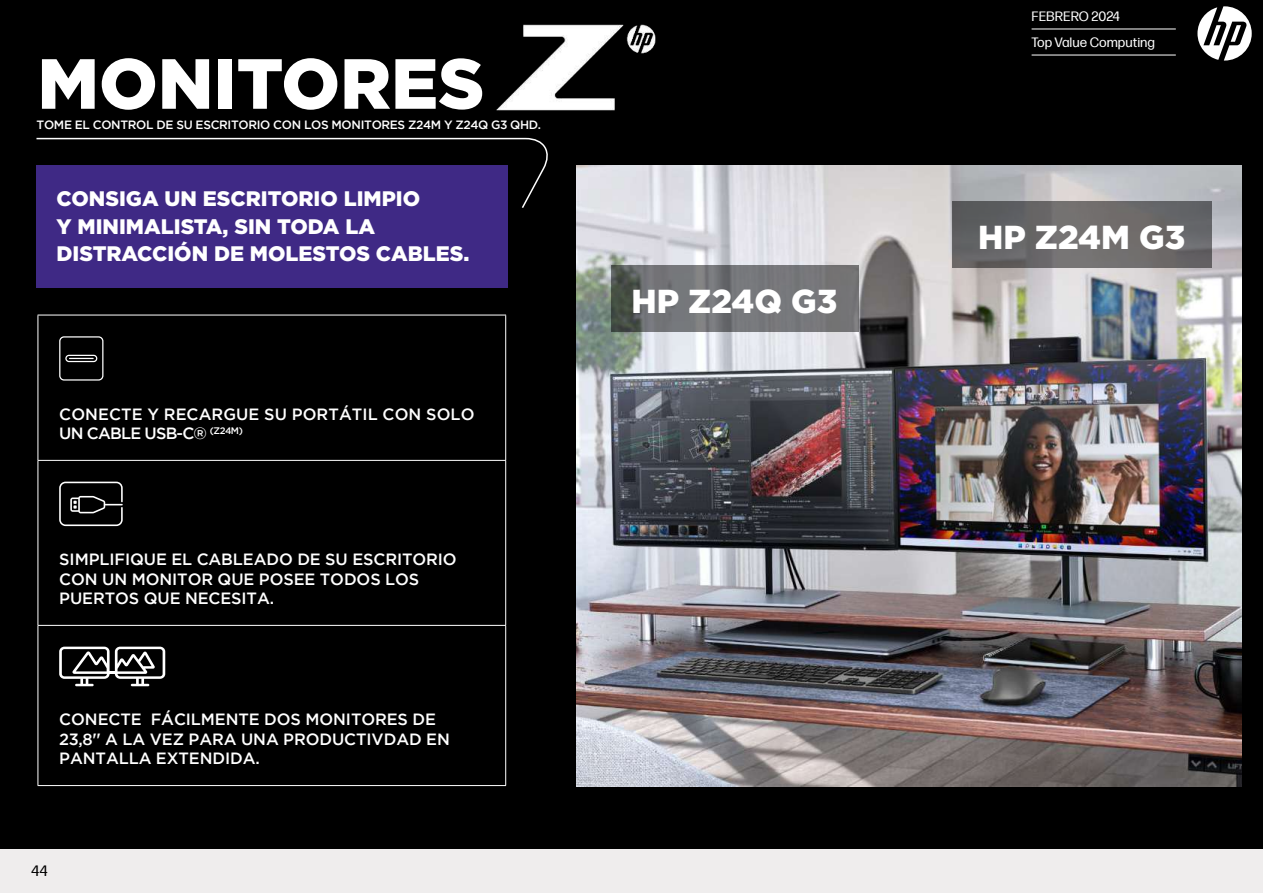
<style>
.page{position:relative;width:1263px;height:893px;background:#000}
.page>*{position:absolute;margin:0;border:0;box-sizing:border-box;transform-origin:0 0}
.t1{font:900 70.8px "Gotham HTF";color:#fff}
.t2{font:900 33.15px "Gotham HTF";color:#fff}
.t3{font:900 21px/27.3px "Gotham HTF";color:#fff}
.t4{font:500 16.2px/19.5px "Gotham";letter-spacing:-.005em;color:#fff}
.t5{font:15px "Forma DJR Micro";color:#000}
.t6{font:13.5px/26.1px "Forma DJR Micro";color:#fff}
.t7{font:500 12px "Gotham";letter-spacing:-.025em;color:#fff}
</style>
<div class="page">
<svg style="left:1197px;top:6px;width:55px;height:55px"></svg>
<hr style="left:1031px;top:29px;width:145px;height:1px;background:#fff">
<hr style="left:1031px;top:55px;width:145px;height:1px;background:#fff">
<img style="left:576px;top:166px;width:666px;height:621px">
<div style="left:36px;top:166px;width:472px;height:122px;background:#3f2985"></div>
<svg style="left:36px;top:137px;width:512px;height:71px"></svg>
<svg style="left:611px;top:266px;width:247px;height:66px;background:#6f7173"></svg>
<svg style="left:952px;top:201px;width:260px;height:66px;background:#696768"></svg>
<img style="left:496px;top:24px;width:160px;height:87px">
<hr style="left:38px;top:315px;width:468px;height:1px;background:#fff">
<hr style="left:38px;top:315px;width:1px;height:145px;background:#fff">
<hr style="left:505px;top:315px;width:1px;height:145px;background:#fff">
<hr style="left:38px;top:460px;width:468px;height:1px;background:#fff">
<hr style="left:38px;top:461px;width:1px;height:164px;background:#fff">
<hr style="left:505px;top:461px;width:1px;height:164px;background:#fff">
<hr style="left:38px;top:625px;width:468px;height:1px;background:#fff">
<hr style="left:38px;top:626px;width:1px;height:159px;background:#fff">
<hr style="left:505px;top:626px;width:1px;height:159px;background:#fff">
<hr style="left:38px;top:785px;width:468px;height:1px;background:#fff">
<svg style="left:59px;top:336px;width:44px;height:45px"></svg>
<svg style="left:59px;top:482px;width:64px;height:44px"></svg>
<svg style="left:59px;top:647px;width:106px;height:39px"></svg>
<div style="left:0;top:849px;width:1263px;height:44px;background:#efeded"></div>
<h1 class="t1" style="left:38px;top:43px;width:448px">MONITORES</h1>
<p class="t7" style="left:37px;top:118px;width:506px">TOME EL CONTROL DE SU ESCRITORIO CON LOS MONITORES Z24M Y Z24Q G3 QHD.</p>
<p class="t3" style="left:57px;top:185px;width:414px">CONSIGA UN ESCRITORIO LIMPIO<br>Y MINIMALISTA, SIN TODA LA<br>DISTRACCIÓN DE MOLESTOS CABLES.</p>
<p class="t4" style="left:59px;top:404px;width:417px">CONECTE Y RECARGUE SU PORTÁTIL CON SOLO<br>UN CABLE USB-C® <sup>(Z24M)</sup></p>
<p class="t4" style="left:59px;top:549px;width:399px">SIMPLIFIQUE EL CABLEADO DE SU ESCRITORIO<br>CON UN MONITOR QUE POSEE TODOS LOS<br>PUERTOS QUE NECESITA.</p>
<p class="t4" style="left:59px;top:709px;width:392px">CONECTE FÁCILMENTE DOS MONITORES DE<br>23,8'' A LA VEZ PARA UNA PRODUCTIVDAD EN<br>PANTALLA EXTENDIDA.</p>
<p class="t5" style="left:31px;top:865px;width:18px">44</p>
<h2 class="t2" style="left:631px;top:282px;width:208px">HP Z24Q G3</h2>
<p class="t6" style="left:1031px;top:4px;width:125px">FEBRERO 2024<br>Top Value Computing</p>
<h2 class="t2" style="left:978px;top:218px;width:209px">HP Z24M G3</h2>
</div>
